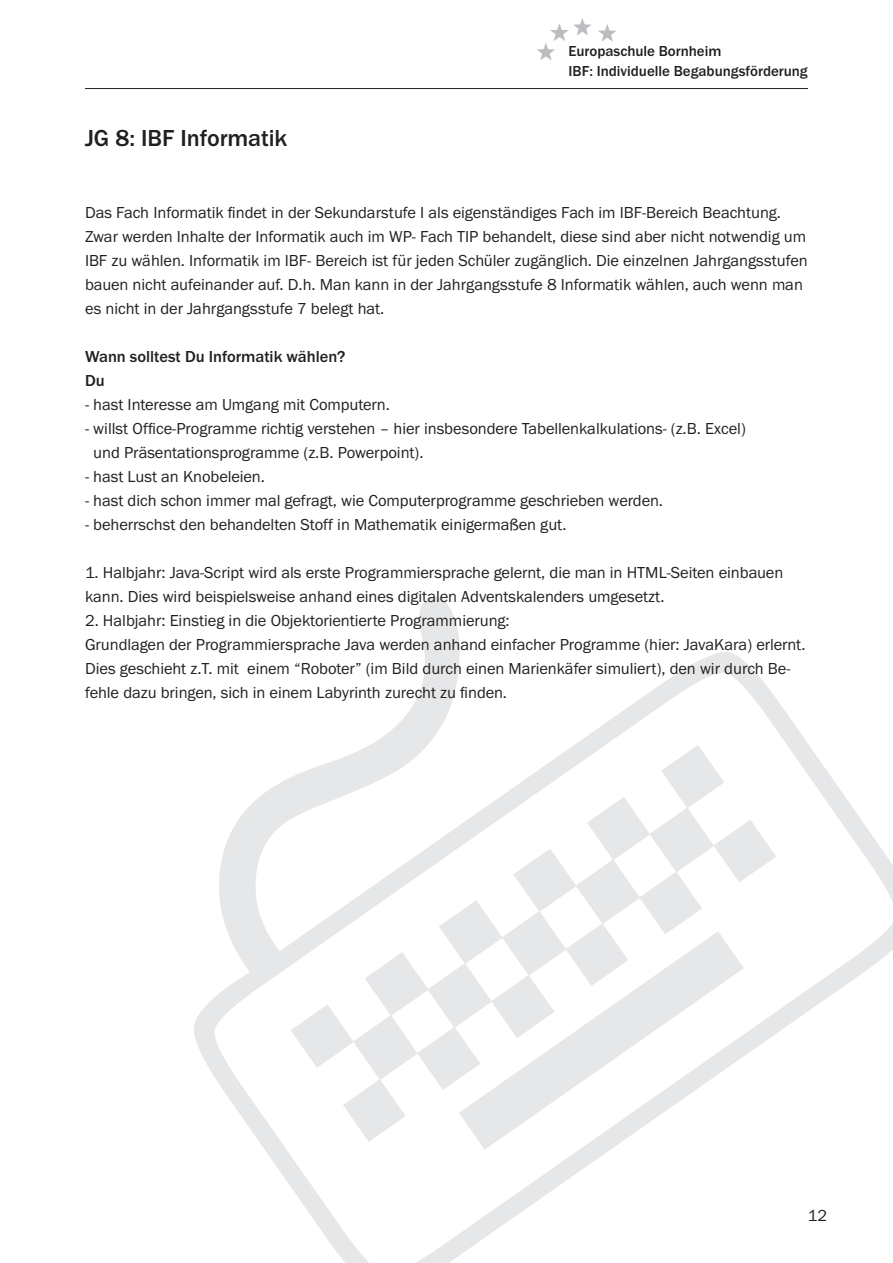
<style>
.page{position:relative;width:893px;height:1263px;background:#fff}
.page>*{position:absolute;margin:0;border:0;box-sizing:border-box;transform-origin:0 0}
.t1{font:500 24px "Franklin Gothic";color:#231f20}
.t2{font:16.5px/24px "Franklin Gothic";letter-spacing:-.005em;color:#231f20}
.t3{font:500 16.5px/24px "Franklin Gothic";color:#231f20}
.t4{font:500 15px/19.5px "Franklin Gothic";color:#231f20}
.s1{color:#fff}
</style>
<div class="page">
<svg style="left:194px;top:597px;width:699px;height:666px"></svg>
<hr style="left:85px;top:88px;width:723px;height:1px;background:#231f20">
<svg style="left:537px;top:18px;width:55px;height:42px"></svg>
<svg style="left:598px;top:24px;width:18px;height:18px"></svg>
<h1 class="t1" style="left:85px;top:124px;width:204px">JG 8: IBF Informatik</h1>
<p class="t4" style="left:569px;top:42px;width:241px">Europaschule Bornheim<br>IBF: Individuelle Begabungsförderung</p>
<p class="t2" style="left:85px;top:200px;width:724px">Das Fach Informatik findet in der Sekundarstufe I als eigenständiges Fach im IBF-Bereich Beachtung.<br>Zwar werden Inhalte der Informatik auch im WP- Fach TIP behandelt, diese sind aber nicht notwendig um IBF zu wählen. Informatik im IBF- Bereich ist für jeden Schüler zugänglich. Die einzelnen Jahrgangsstufen bauen nicht aufeinander auf. D.h. Man kann in der Jahrgangsstufe 8 Informatik wählen, auch wenn man es nicht in der Jahrgangsstufe 7 belegt hat.</p>
<p class="t3" style="left:85px;top:344px;width:262px">Wann solltest Du Informatik wählen?<br>Du</p>
<p class="t2" style="left:85px;top:392px;width:306px">- hast Interesse am Umgang mit Computern.</p>
<p class="t2" style="left:85px;top:416px;width:662px">- willst Office-Programme richtig verstehen – hier insbesondere Tabellenkalkulations- (z.B. Excel)</p>
<p class="t2" style="left:85px;top:440px;width:340px"><span class="s1">-</span> und Präsentationsprogramme (z.B. Powerpoint).</p>
<p class="t2" style="left:85px;top:464px;width:181px">- hast Lust an Knobeleien.</p>
<p class="t2" style="left:85px;top:488px;width:579px">- hast dich schon immer mal gefragt, wie Computerprogramme geschrieben werden.</p>
<p class="t2" style="left:85px;top:512px;width:483px">- beherrschst den behandelten Stoff in Mathematik einigermaßen gut.</p>
<p class="t2" style="left:85px;top:560px;width:700px">1. Halbjahr: Java-Script wird als erste Programmiersprache gelernt, die man in HTML-Seiten einbauen kann. Dies wird beispielsweise anhand eines digitalen Adventskalenders umgesetzt.</p>
<p class="t2" style="left:85px;top:608px;width:722px">2. Halbjahr: Einstieg in die Objektorientierte Programmierung:<br>Grundlagen der Programmiersprache Java werden anhand einfacher Programme (hier: JavaKara) erlernt.<br>Dies geschieht z.T. mit einem “Roboter” (im Bild durch einen Marienkäfer simuliert), den wir durch Be&shy;fehle dazu bringen, sich in einem Labyrinth zurecht zu finden.</p>
<p class="t2" style="left:808px;top:1204px;width:21px">12</p>
</div>
